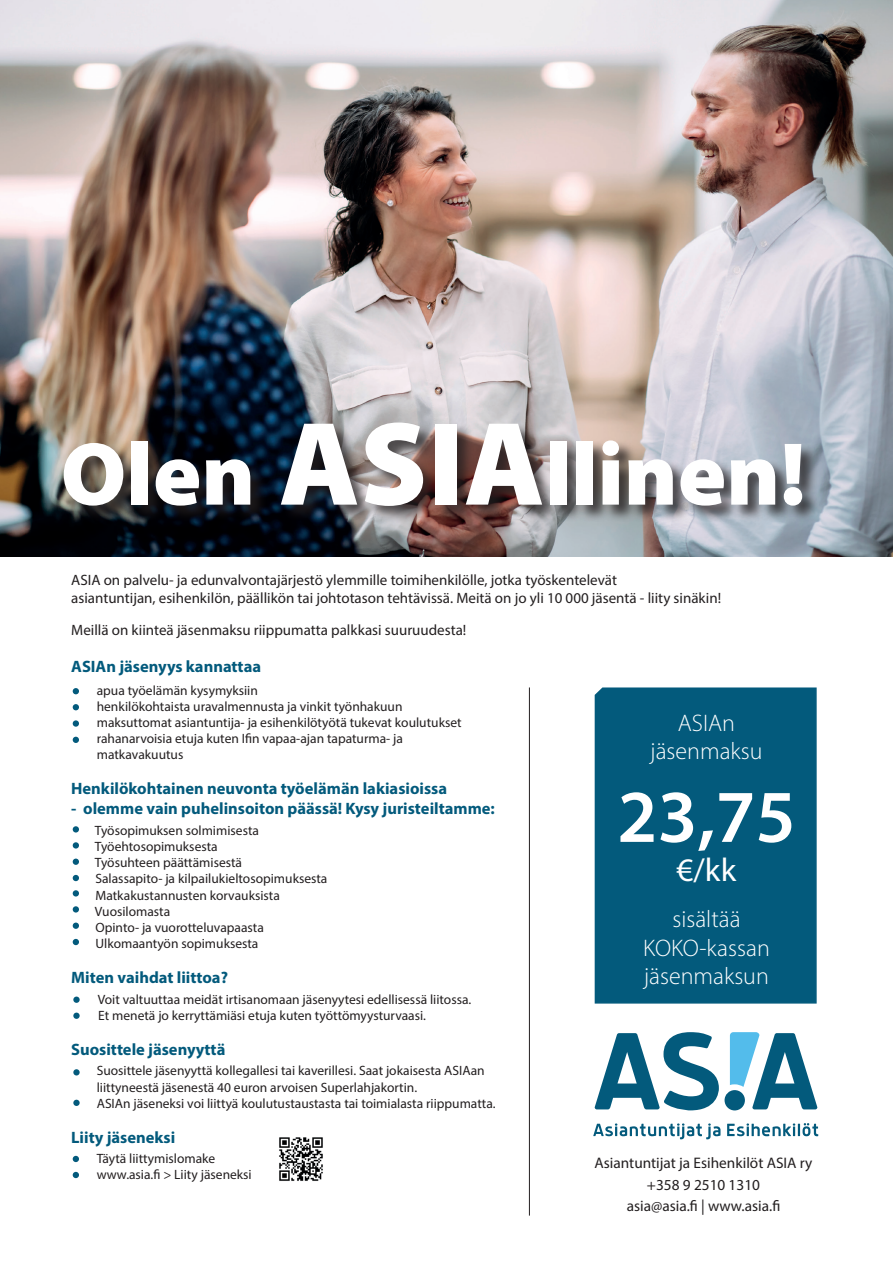
<style>
.page{position:relative;width:893px;height:1263px;background:#fff}
.page>*{position:absolute;margin:0;border:0;box-sizing:border-box;transform-origin:0 0}
.t1{font:90px "Myriad Variable Concept";color:#fff}
.t2{font:600 75px "Myriad Pro";color:#fff}
.t3{font:33px "Myriad Pro";color:#fff}
.t4{font:300 24px/28.8px "Myriad Pro";color:#fff;text-align:center}
.t5{font:700 16.5px "Myriad Pro";color:#035a7c}
.t6{font:15.3px/21.5px "Myriad Pro";color:#231f20;text-align:center}
.t7{font:15px/18px "Myriad Pro";color:#231f20}
.t8{font:13.5px/16.2px "Myriad Pro";color:#231f20}
.s1{font-size:120px}
</style>
<div class="page">
<hr style="left:529px;top:687px;width:1px;height:528px;background:#231f20">
<img style="left:0;top:0;width:893px;height:556px">
<div style="left:64px;top:422px;width:756px;height:102px;background:#231f20;opacity:.75"></div>
<svg style="left:73px;top:688px;width:6px;height:6px"></svg>
<svg style="left:73px;top:704px;width:6px;height:6px"></svg>
<div style="left:73px;top:720px;width:6px;height:7px;background:#035a7c;border-radius:50%"></div>
<svg style="left:73px;top:737px;width:6px;height:6px"></svg>
<svg style="left:73px;top:826px;width:6px;height:6px"></svg>
<svg style="left:73px;top:842px;width:6px;height:6px"></svg>
<div style="left:73px;top:858px;width:6px;height:7px;background:#035a7c;border-radius:50%"></div>
<svg style="left:73px;top:875px;width:6px;height:6px"></svg>
<svg style="left:73px;top:890px;width:6px;height:6px"></svg>
<svg style="left:73px;top:906px;width:6px;height:6px"></svg>
<div style="left:73px;top:922px;width:6px;height:7px;background:#035a7c;border-radius:50%"></div>
<svg style="left:73px;top:939px;width:6px;height:6px"></svg>
<svg style="left:73px;top:996px;width:7px;height:7px"></svg>
<svg style="left:73px;top:1012px;width:7px;height:7px"></svg>
<svg style="left:73px;top:1156px;width:6px;height:6px"></svg>
<svg style="left:73px;top:1172px;width:6px;height:6px"></svg>
<img style="left:279px;top:1137px;width:44px;height:44px">
<div style="left:594px;top:687px;width:223px;height:317px;background:#035a7c"></div>
<svg style="left:595px;top:1032px;width:124px;height:78px"></svg>
<div style="left:725px;top:1090px;width:20px;height:20px;background:#035a7c;border-radius:50%"></div>
<svg style="left:730px;top:1032px;width:87px;height:77px"></svg>
<svg style="left:593px;top:1123px;width:225px;height:16px"></svg>
<div style="left:73px;top:1069px;width:7px;height:6px;background:#035a7c;border-radius:50%"></div>
<div style="left:73px;top:1100px;width:7px;height:6px;background:#035a7c;border-radius:50%"></div>
<h1 class="t1" style="left:61px;top:422px;width:747px">Olen <span class="s1">ASIA</span>llinen!</h1>
<p class="t7" style="left:71px;top:571px;width:651px">ASIA on palvelu- ja edunvalvontajärjestö ylemmille toimihenkilölle, jotka työskentelevät<br>asiantuntijan, esihenkilön, päällikön tai johtotason tehtävissä. Meitä on jo yli 10 000 jäsentä - liity sinäkin!</p>
<p class="t7" style="left:71px;top:621px;width:397px">Meillä on kiinteä jäsenmaksu riippumatta palkkasi suuruudesta!</p>
<p class="t5" style="left:71px;top:656px;width:191px">ASIAn jäsenyys kannattaa</p>
<p class="t8" style="left:97px;top:682px;width:366px">apua työelämän kysymyksiin<br>henkilökohtaista uravalmennusta ja vinkit työnhakuun maksuttomat asiantuntija- ja esihenkilötyötä tukevat koulutukset rahanarvoisia etuja kuten Ifin vapaa-ajan tapaturma- ja matkavakuutus</p>
<p class="t5" style="left:71px;top:778px;width:377px">Henkilökohtainen neuvonta työelämän lakiasioissa</p>
<p class="t5" style="left:71px;top:798px;width:425px">- olemme vain puhelinsoiton päässä! Kysy juristeiltamme:</p>
<p class="t8" style="left:95px;top:822px;width:234px">Työsopimuksen solmimisesta<br>Työehtosopimuksesta<br>Työsuhteen päättämisestä<br>Salassapito- ja kilpailukieltosopimuksesta<br>Matkakustannusten korvauksista<br>Vuosilomasta<br>Opinto- ja vuorotteluvapaasta<br>Ulkomaantyön sopimuksesta</p>
<p class="t5" style="left:71px;top:966px;width:158px">Miten vaihdat liittoa?</p>
<p class="t8" style="left:98px;top:991px;width:375px">Voit valtuuttaa meidät irtisanomaan jäsenyytesi edellisessä liitossa.<br>Et menetä jo kerryttämiäsi etuja kuten työttömyysturvaasi.</p>
<p class="t5" style="left:71px;top:1038px;width:156px">Suosittele jäsenyyttä</p>
<p class="t8" style="left:97px;top:1062px;width:400px">Suosittele jäsenyyttä kollegallesi tai kaverillesi. Saat jokaisesta ASIAan liittyneestä jäsenestä 40 euron arvoisen Superlahjakortin.<br>ASIAn jäseneksi voi liittyä koulutustaustasta tai toimialasta riippumatta.</p>
<p class="t5" style="left:71px;top:1126px;width:105px">Liity jäseneksi</p>
<p class="t8" style="left:97px;top:1150px;width:157px">Täytä liittymislomake www.asia.fi &gt; Liity jäseneksi</p>
<h3 class="t4" style="left:651px;top:708px;width:113px">ASIAn jäsenmaksu</h3>
<h2 class="t2" style="left:617px;top:769px;width:180px">23,75</h2>
<h3 class="t3" style="left:677px;top:850px;width:61px">€/kk</h3>
<h3 class="t4" style="left:643px;top:904px;width:128px">sisältää<br>KOKO-kassan jäsenmaksun</h3>
<p class="t6" style="left:595px;top:1152px;width:219px">Asiantuntijat ja Esihenkilöt ASIA ry +358 9 2510 1310<br>asia@asia.fi | www.asia.fi</p>
</div>
